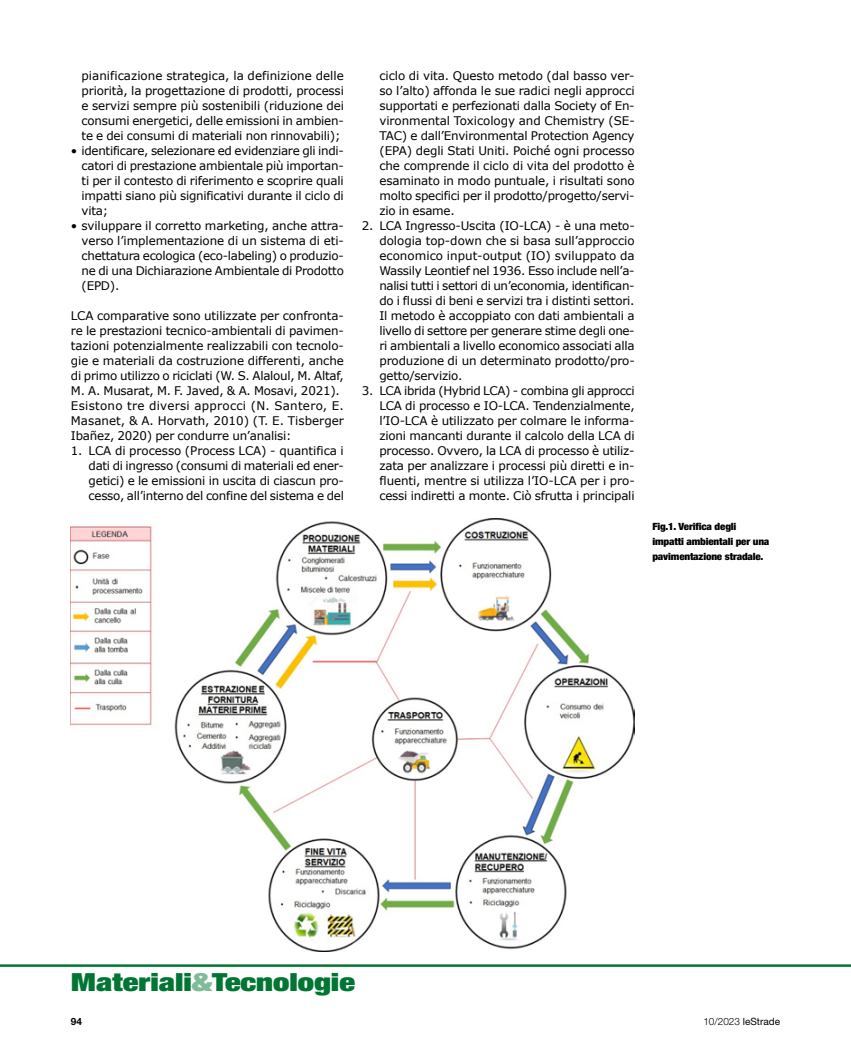
<style>
.page{position:relative;width:851px;height:1053px;background:#fff}
.page>*{position:absolute;margin:0;border:0;box-sizing:border-box;transform-origin:0 0}
.t1{font:900 condensed 25px "Helvetica Neue LT Std";color:#007632;scale:1.3 1}
.t2{font:11.88px/15px "Verdana";letter-spacing:-.02em;color:#000;text-align:justify}
.t3{font:900 condensed 10px/15px "Helvetica Neue LT Std";letter-spacing:-.015em;color:#000;scale:1.1 1}
.t4{font:10px "Helvetica Neue LT Std";color:#000}
.t5{font:700 10px "Helvetica Neue LT Std";color:#000}
.s1{color:#80bb98}
.s2{font-weight:300}
</style>
<div class="page">
<hr style="left:0;top:964px;width:850px;height:2px;background:#007632">
<img style="left:71px;top:518px;width:563px;height:433px">
<p class="t2" style="left:81px;top:69px;width:264px">pianificazione strategica, la definizione delle priorità, la progettazione di prodotti, processi e servizi sempre più sostenibili (riduzione dei consumi energetici, delle emissioni in ambien&shy;te e dei consumi di materiali non rinnovabili);</p>
<p class="t2" style="left:81px;top:143px;width:264px;text-indent:-11px">• identificare, selezionare ed evidenziare gli indi&shy;catori di prestazione ambientale più importan&shy;ti per il contesto di riferimento e scoprire quali impatti siano più significativi durante il ciclo di vita;</p>
<p class="t2" style="left:81px;top:218px;width:264px;text-indent:-11px">• sviluppare il corretto marketing, anche attra&shy;verso l’implementazione di un sistema di eti&shy;chettatura ecologica (eco-labeling) o produzio&shy;ne di una Dichiarazione Ambientale di Prodotto (EPD).</p>
<p class="t2" style="left:71px;top:308px;width:274px;text-align:left">LCA comparative sono utilizzate per confronta&shy;re le prestazioni tecnico-ambientali di pavimen&shy;tazioni potenzialmente realizzabili con tecnolo&shy;gie e materiali da costruzione differenti, anche di primo utilizzo o riciclati (W. S. Alaloul, M. Altaf, M. A. Musarat, M. F. Javed, &amp; A. Mosavi, 2021).<br>Esistono tre diversi approcci (N. Santero, E.<br>Masanet, &amp; A. Horvath, 2010) (T. E. Tisberger Ibañez, 2020) per condurre un’analisi:</p>
<p class="t2" style="left:89px;top:443px;width:257px;text-indent:-18px">1. LCA di processo (Process LCA) - quantifica i dati di ingresso (consumi di materiali ed ener&shy;getici) e le emissioni in uscita di ciascun pro&shy;cesso, all’interno del confine del sistema e del</p>
<p class="t2" style="left:379px;top:68px;width:257px">ciclo di vita. Questo metodo (dal basso ver&shy;so l’alto) affonda le sue radici negli approcci supportati e perfezionati dalla Society of En&shy;vironmental Toxicology and Chemistry (SE-TAC) e dall’Environmental Protection Agency (EPA) degli Stati Uniti. Poiché ogni processo che comprende il ciclo di vita del prodotto è esaminato in modo puntuale, i risultati sono molto specifici per il prodotto/progetto/servi&shy;zio in esame.</p>
<p class="t2" style="left:379px;top:218px;width:257px;text-indent:-18px">2. LCA Ingresso-Uscita (IO-LCA) - è una meto&shy;dologia top-down che si basa sull’approccio economico input-output (IO) sviluppato da Wassily Leontief nel 1936. Esso include nell’a&shy;nalisi tutti i settori di un’economia, identifican&shy;do i flussi di beni e servizi tra i distinti settori.<br>Il metodo è accoppiato con dati ambientali a livello di settore per generare stime degli one&shy;ri ambientali a livello economico associati alla produzione di un determinato prodotto/pro&shy;getto/servizio.</p>
<p class="t2" style="left:379px;top:383px;width:257px;text-indent:-18px">3. LCA ibrida (Hybrid LCA) - combina gli approcci LCA di processo e IO-LCA. Tendenzialmente, l’IO-LCA è utilizzato per colmare le informa&shy;zioni mancanti durante il calcolo della LCA di processo. Ovvero, la LCA di processo è utiliz&shy;zata per analizzare i processi più diretti e in&shy;fluenti, mentre si utilizza l’IO-LCA per i pro&shy;cessi indiretti a monte. Ciò sfrutta i principali</p>
<p class="t3" style="left:652px;top:519px;width:108px">Fig.1. Verifica degli impatti ambientali per una pavimentazione stradale.</p>
<h1 class="t1" style="left:71px;top:965px;width:220px">Materiali<span class="s1">&amp;</span>Tecnologie</h1>
<p class="t5" style="left:71px;top:1014px;width:13px">94</p>
<p class="t4" style="left:703px;top:1015px;width:78px"><span class="s2">10/2023</span> leStrade</p>
</div>
